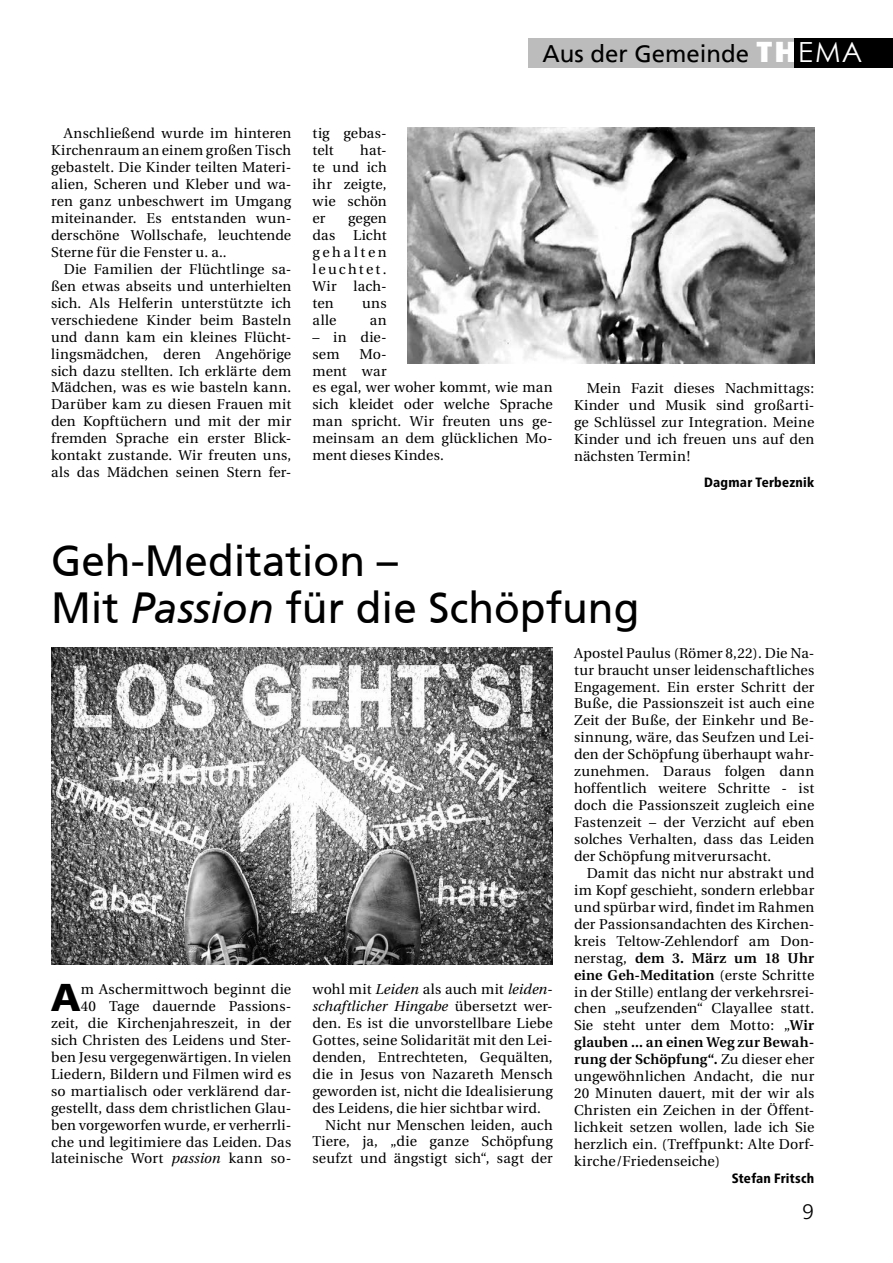
<style>
.page{position:relative;width:893px;height:1263px;background:#fff}
.page>*{position:absolute;margin:0;border:0;box-sizing:border-box;transform-origin:0 0}
.t1{font:43.5px/46.5px "Frutiger CE";color:#000}
.t2{font:900 38.55px "Frutiger CE";color:#000}
.t3{font:24px "Frutiger LT";color:#000}
.t4{font:300 21px "Frutiger Neue LT Pro";color:#000}
.t5{font:14.25px/17px "Utopia";letter-spacing:.01em;color:#000;text-align:justify}
.t6{font:italic 14.25px "Utopia";letter-spacing:.005em;color:#000}
.t7{font:800 condensed 13.5px "Frutiger Neue LT Pro";letter-spacing:.02em;color:#000}
.s1{font-family:"Franklin Gothic";font-weight:800;font-size:30px;color:#fff}
.s2{font-family:"Century Gothic";font-size:27.75px;color:#fff}
.s3{font-style:italic}
.s4{font-style:normal}
.s5{font-weight:600}
</style>
<div class="page">
<div style="left:528px;top:38px;width:268px;height:30px;background:#bcbcbc"></div>
<div style="left:795px;top:38px;width:98px;height:30px;background:#000"></div>
<img style="left:51px;top:647px;width:502px;height:318px">
<img style="left:408px;top:128px;width:406px;height:236px">
<h3 class="t3" style="left:542px;top:39px;width:321px">Aus der Gemeinde <span class="s1">TH</span><span class="s2">EMA</span></h3>
<p class="t5" style="left:51px;top:125px;width:242px;text-indent:13px">Anschließend wurde im hinteren Kirchenraum an einem großen Tisch gebastelt. Die Kinder teilten Materi&shy;alien, Scheren und Kleber und wa&shy;ren ganz unbeschwert im Umgang miteinander. Es entstanden wun&shy;derschöne Wollschafe, leuchtende Sterne für die Fenster u. a..</p>
<p class="t5" style="left:51px;top:261px;width:242px;text-indent:13px">Die Familien der Flüchtlinge sa&shy;ßen etwas abseits und unterhielten sich. Als Helferin unterstützte ich verschiedene Kinder beim Basteln und dann kam ein kleines Flücht&shy;lingsmädchen, deren Angehörige sich dazu stellten. Ich erklärte dem Mädchen, was es wie basteln kann.<br>Darüber kam zu diesen Frauen mit den Kopftüchern und mit der mir fremden Sprache ein erster Blick&shy;kontakt zustande. Wir freuten uns, als das Mädchen seinen Stern fer-</p>
<p class="t5" style="left:313px;top:125px;width:76px">tig gebas&shy;telt</p>
<p class="t5" style="left:313px;top:142px;width:76px;text-indent:48px">hat&shy;te und ich ihr zeigte, wie schön er</p>
<p class="t5" style="left:348px;top:210px;width:40px">gegen</p>
<p class="t5" style="left:313px;top:227px;width:76px;text-indent:41px">Licht gehalten leuchtet.<br>Wir lach&shy;ten</p>
<p class="t5" style="left:313px;top:227px;width:24px">das</p>
<p class="t5" style="left:362px;top:295px;width:26px">uns</p>
<p class="t5" style="left:313px;top:312px;width:25px">alle</p>
<p class="t5" style="left:370px;top:312px;width:18px">an</p>
<p class="t5" style="left:313px;top:329px;width:76px">– in die&shy;sem</p>
<p class="t5" style="left:313px;top:345px;width:242px;text-align:left;text-indent:47px">Mo-<br>ment war<br>es egal, wer woher kommt, wie man sich kleidet oder welche Sprache man spricht. Wir freuten uns ge&shy;meinsam an dem glücklichen Mo&shy;ment dieses Kindes.</p>
<p class="t5" style="left:574px;top:380px;width:242px;text-indent:13px">Mein Fazit dieses Nachmittags:<br>Kinder und Musik sind großarti&shy;ge Schlüssel zur Integration. Meine Kinder und ich freuen uns auf den nächsten Termin!</p>
<p class="t7" style="left:704px;top:474px;width:112px">Dagmar Terbeznik</p>
<h1 class="t1" style="left:51px;top:538px;width:590px">Geh-Meditation –<br>Mit <span class="s3">Passion</span> für die Schöpfung</h1>
<p class="t5" style="left:51px;top:981px;width:242px;text-align:right">m Aschermittwoch beginnt die<br>40 Tage dauernde Passions&shy;zeit, die Kirchenjahreszeit, in der sich Christen des Leidens und Ster&shy;ben Jesu vergegenwärtigen. In vielen Liedern, Bildern und Filmen wird es so martialisch oder verklärend dar&shy;gestellt, dass dem christlichen Glau&shy;ben vorgeworfen wurde, er verherrli&shy;che und legitimiere das Leiden. Das lateinische Wort <span class="s3">passion</span> kann so-</p>
<p class="t5" style="left:313px;top:981px;width:242px">wohl mit <span class="s3">Leiden</span> als auch mit <span class="s3">leiden-</span></p>
<h2 class="t2" style="left:51px;top:974px;width:31px">A</h2>
<p class="t6" style="left:313px;top:998px;width:242px">schaftlicher Hingabe <span class="s4">übersetzt wer-</span></p>
<p class="t5" style="left:313px;top:1015px;width:242px">den. Es ist die unvorstellbare Liebe</p>
<p class="t5" style="left:313px;top:1032px;width:242px">Gottes, seine Solidarität mit den Lei-</p>
<p class="t5" style="left:313px;top:1049px;width:242px">denden, Entrechteten, Gequälten,</p>
<p class="t5" style="left:313px;top:1065px;width:242px">die in Jesus von Nazareth Mensch</p>
<p class="t5" style="left:313px;top:1082px;width:242px">geworden ist, nicht die Idealisierung</p>
<p class="t5" style="left:313px;top:1099px;width:230px">des Leidens, die hier sichtbar wird.</p>
<p class="t5" style="left:325px;top:1116px;width:229px">Nicht nur Menschen leiden, auch</p>
<p class="t5" style="left:313px;top:1133px;width:242px">Tiere, ja, „die ganze Schöpfung</p>
<p class="t5" style="left:313px;top:1150px;width:242px">seufzt und ängstigt sich“, sagt der</p>
<p class="t5" style="left:574px;top:645px;width:242px">Apostel Paulus (Römer 8,22). Die Na&shy;tur braucht unser leidenschaftliches Engagement. Ein erster Schritt der Buße, die Passionszeit ist auch eine Zeit der Buße, der Einkehr und Be&shy;sinnung, wäre, das Seufzen und Lei&shy;den der Schöpfung überhaupt wahr&shy;zunehmen. Daraus folgen dann hoffentlich weitere Schritte - ist doch die Passionszeit zugleich eine Fastenzeit – der Verzicht auf eben solches Verhalten, dass das Leiden der Schöpfung mitverursacht.</p>
<p class="t5" style="left:574px;top:865px;width:242px;text-indent:13px">Damit das nicht nur abstrakt und im Kopf geschieht, sondern erlebbar und spürbar wird, findet im Rahmen der Passionsandachten des Kirchen&shy;kreis Teltow-Zehlendorf am Don&shy;nerstag, <span class="s5">dem 3. März um 18 Uhr eine Geh-Meditation</span> (erste Schritte in der Stille) entlang der verkehrsrei&shy;chen „seufzenden“ Clayallee statt.<br>Sie steht unter dem Motto: „<span class="s5">Wir glauben ... an einen Weg zur Bewah&shy;rung der Schöpfung“.</span> Zu dieser eher ungewöhnlichen Andacht, die nur 20 Minuten dauert, mit der wir als Christen ein Zeichen in der Öffent&shy;lichkeit setzen wollen, lade ich Sie herzlich ein. (Treffpunkt: Alte Dorf&shy;kirche/Friedenseiche)</p>
<p class="t7" style="left:732px;top:1170px;width:84px">Stefan Fritsch</p>
<h3 class="t4" style="left:802px;top:1199px;width:14px">9</h3>
</div>
